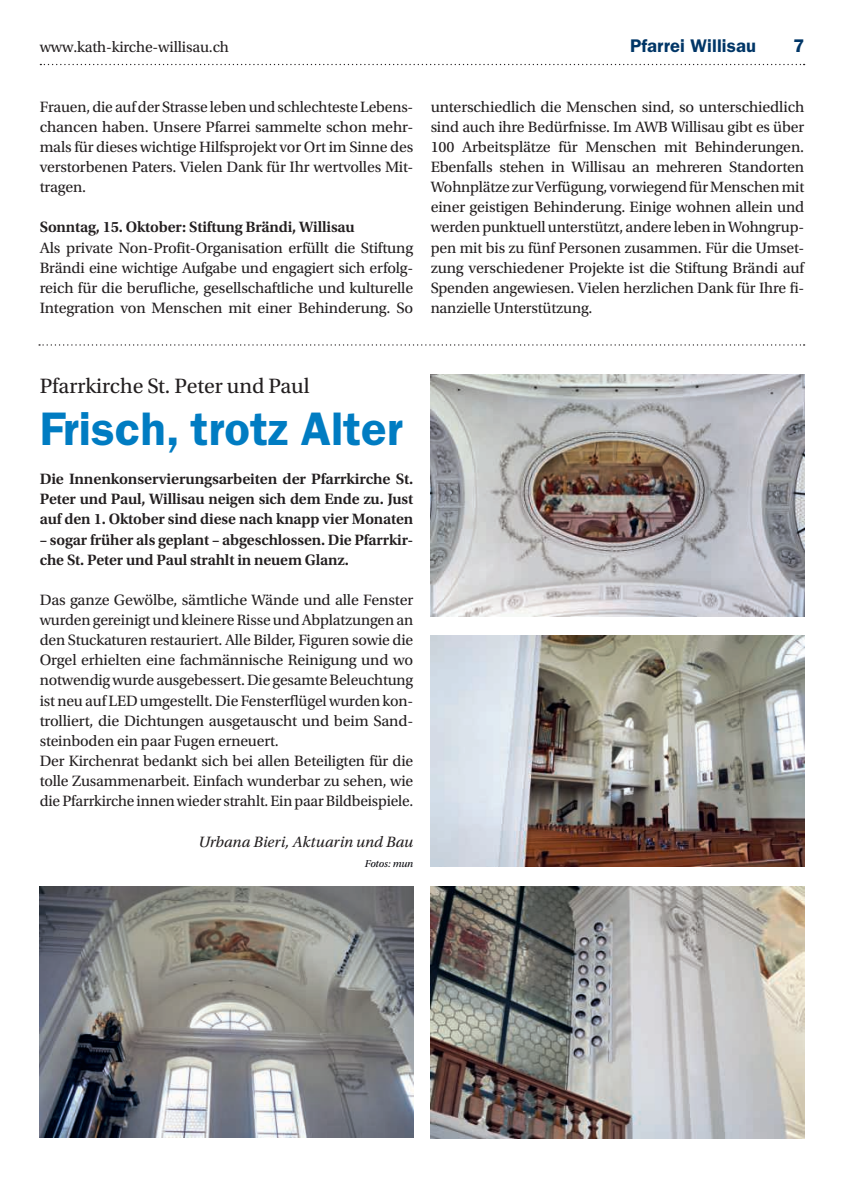
<style>
.page{position:relative;width:844px;height:1191px;background:#fff}
.page>*{position:absolute;margin:0;border:0;box-sizing:border-box;transform-origin:0 0}
.t1{font:600 47.25px "ITC Franklin Gothic Std";color:#007cc2}
.t2{font:21.88px "Utopia Std";color:#231f20}
.t3{font:600 18.38px "ITC Franklin Gothic Std";letter-spacing:.005em;color:#003667}
.t4{font:15.75px/20.1px "Utopia Std";letter-spacing:-.01em;color:#231f20;text-align:justify}
.t5{font:600 15.75px/20.1px "Utopia Std";letter-spacing:-.01em;color:#231f20;text-align:justify}
.t6{font:italic 15.75px "Utopia Std";letter-spacing:.005em;color:#231f20}
.t7{font:italic 10.5px "Utopia Std";letter-spacing:-.015em;color:#000208}
</style>
<div class="page">
<svg style="left:40px;top:64px;width:764px;height:1px"></svg>
<svg style="left:39px;top:344px;width:765px;height:2px"></svg>
<img style="left:430px;top:374px;width:374px;height:242px">
<img style="left:430px;top:886px;width:374px;height:252px">
<img style="left:40px;top:886px;width:373px;height:251px">
<img style="left:430px;top:635px;width:374px;height:231px">
<p class="t4" style="left:40px;top:37px;width:191px">www.kath-kirche-willisau.ch</p>
<p class="t3" style="left:630px;top:35px;width:127px">Pfarrei Willisau</p>
<p class="t3" style="left:793px;top:35px;width:13px">7</p>
<p class="t4" style="left:40px;top:97px;width:375px">Frauen, die auf der Strasse leben und schlechteste Lebens&shy;chancen haben. Unsere Pfarrei sammelte schon mehr&shy;mals für dieses wichtige Hilfsprojekt vor Ort im Sinne des verstorbenen Paters. Vielen Dank für Ihr wertvolles Mit&shy;tragen.</p>
<p class="t5" style="left:40px;top:217px;width:316px">Sonntag, 15. Oktober: Stiftung Brändi, Willisau</p>
<p class="t4" style="left:40px;top:238px;width:375px">Als private Non-Profit-Organisation erfüllt die Stiftung Brändi eine wichtige Aufgabe und engagiert sich erfolg&shy;reich für die berufliche, gesellschaftliche und kulturelle Integration von Menschen mit einer Behinderung. So</p>
<p class="t4" style="left:430px;top:97px;width:375px">unterschiedlich die Menschen sind, so unterschiedlich sind auch ihre Bedürfnisse. Im AWB Willisau gibt es über 100 Arbeitsplätze für Menschen mit Behinderungen.<br>Ebenfalls stehen in Willisau an mehreren Standorten Wohnplätze zur Verfügung, vorwiegend für Menschen mit einer geistigen Behinderung. Einige wohnen allein und werden punktuell unterstützt, andere leben in Wohngrup&shy;pen mit bis zu fünf Personen zusammen. Für die Umset&shy;zung verschiedener Projekte ist die Stiftung Brändi auf Spenden angewiesen. Vielen herzlichen Dank für Ihre fi&shy;nanzielle Unterstützung.</p>
<h2 class="t2" style="left:40px;top:374px;width:271px">Pfarrkirche St. Peter und Paul</h2>
<h1 class="t1" style="left:40px;top:401px;width:364px">Frisch, trotz Alter</h1>
<p class="t5" style="left:40px;top:469px;width:375px">Die Innenkonservierungsarbeiten der Pfarrkirche St.<br>Peter und Paul, Willisau neigen sich dem Ende zu. Just auf den 1. Oktober sind diese nach knapp vier Monaten</p>
<p class="t5" style="left:40px;top:529px;width:375px">– sogar früher als geplant – abgeschlossen. Die Pfarrkir&shy;che St. Peter und Paul strahlt in neuem Glanz.</p>
<p class="t4" style="left:40px;top:590px;width:375px;text-align:left">Das ganze Gewölbe, sämtliche Wände und alle Fenster wurden gereinigt und kleinere Risse und Abplatzungen an den Stuckaturen restauriert. Alle Bilder, Figuren sowie die Orgel erhielten eine fachmännische Reinigung und wo notwendig wurde ausgebessert. Die gesamte Beleuchtung ist neu auf LED umgestellt. Die Fensterflügel wurden kon&shy;trolliert, die Dichtungen ausgetauscht und beim Sand&shy;steinboden ein paar Fugen erneuert.<br>Der Kirchenrat bedankt sich bei allen Beteiligten für die tolle Zusammenarbeit. Einfach wunderbar zu sehen, wie die Pfarrkirche innen wieder strahlt. Ein paar Bildbeispiele.</p>
<p class="t6" style="left:198px;top:832px;width:216px">Urbana Bieri, Aktuarin und Bau</p>
<p class="t7" style="left:365px;top:857px;width:50px">Fotos: mun</p>
</div>
